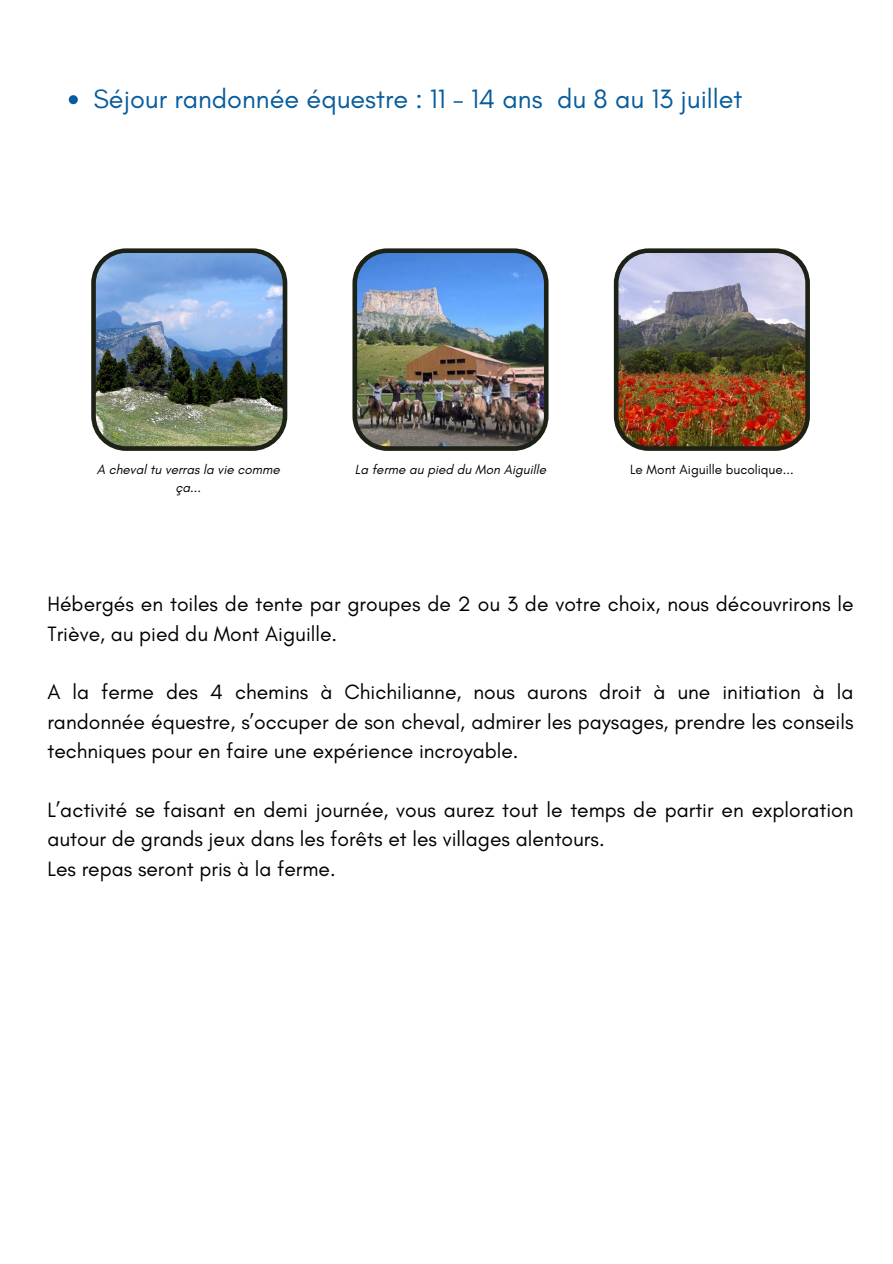
<style>
.page{position:relative;width:893px;height:1264px;background:#fff}
.page>*{position:absolute;margin:0;border:0;box-sizing:border-box;transform-origin:0 0}
.t1{font:27px "Glacial Indifference";color:#075c9d}
.t2{font:21.15px/29.4px "Glacial Indifference";color:#000}
.t3{font:italic 13.5px/18px "Glacial Indifference";color:#000;text-align:center}
.t4{font:13.5px "Glacial Indifference";color:#000}
</style>
<div class="page">
<img style="left:91px;top:248px;width:196px;height:203px">
<img style="left:352px;top:248px;width:196px;height:203px">
<img style="left:613px;top:248px;width:196px;height:203px">
<svg style="left:69px;top:95px;width:9px;height:9px"></svg>
<p class="t1" style="left:93px;top:82px;width:650px">Séjour randonnée équestre : 11 - 14 ans du 8 au 13 juillet</p>
<h2 class="t3" style="left:97px;top:460px;width:185px">A cheval tu verras la vie comme ça...</h2>
<h2 class="t3" style="left:355px;top:460px;width:193px">La ferme au pied du Mon Aiguille</h2>
<h2 class="t4" style="left:630px;top:460px;width:165px">Le Mont Aiguille bucolique...</h2>
<p class="t2" style="left:47px;top:589px;width:807px">Hébergés en toiles de tente par groupes de 2 ou 3 de votre choix, nous découvrirons le<br>Triève, au pied du Mont Aiguille.</p>
<p class="t2" style="left:47px;top:677px;width:807px;text-align:justify">A la ferme des 4 chemins à Chichilianne, nous aurons droit à une initiation à la randonnée équestre, s’occuper de son cheval, admirer les paysages, prendre les conseils techniques pour en faire une expérience incroyable.</p>
<p class="t2" style="left:47px;top:795px;width:807px">L’activité se faisant en demi journée, vous aurez tout le temps de partir en exploration autour de grands jeux dans les forêts et les villages alentours.<br>Les repas seront pris à la ferme.</p>
</div>
